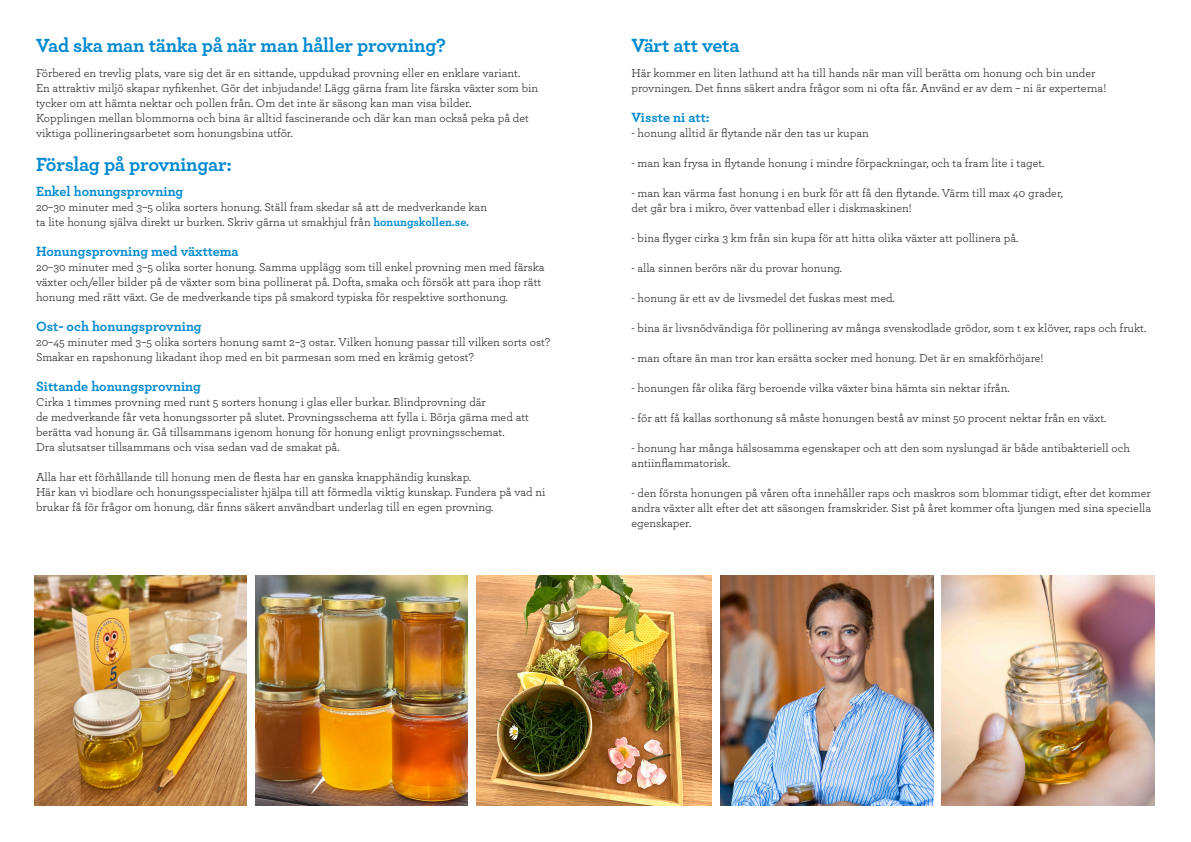
<style>
.page{position:relative;width:1191px;height:842px;background:#fff}
.page>*{position:absolute;margin:0;border:0;box-sizing:border-box;transform-origin:0 0}
.t1{font:700 20px "Archer";letter-spacing:-.015em;color:#008ad0}
.t2{font:700 14px "Archer";color:#008ad0}
.t3{font:12px/15px "Archer";color:#231f20}
.s1{font-weight:700;color:#008ad0}
</style>
<div class="page">
<img style="left:34px;top:575px;width:213px;height:231px">
<img style="left:255px;top:575px;width:213px;height:231px">
<img style="left:476px;top:575px;width:235px;height:231px">
<img style="left:720px;top:575px;width:213px;height:231px">
<img style="left:941px;top:575px;width:213px;height:231px">
<p class="t1" style="left:36px;top:30px;width:411px">Vad ska man tänka på när man håller provning?</p>
<p class="t3" style="left:36px;top:65px;width:504px">Förbered en trevlig plats, vare sig det är en sittande, uppdukad provning eller en enklare variant.<br>En attraktiv miljö skapar nyfikenhet. Gör det inbjudande! Lägg gärna fram lite färska växter som bin tycker om att hämta nektar och pollen från. Om det inte är säsong kan man visa bilder.<br>Kopplingen mellan blommorna och bina är alltid fascinerande och där kan man också peka på det viktiga pollineringsarbetet som honungsbina utför.</p>
<p class="t1" style="left:36px;top:149px;width:198px">Förslag på provningar:</p>
<p class="t2" style="left:36px;top:180px;width:149px">Enkel honungsprovning</p>
<p class="t3" style="left:36px;top:199px;width:452px">20–30 minuter med 3–5 olika sorters honung. Ställ fram skedar så att de medverkande kan ta lite honung själva direkt ur burken. Skriv gärna ut smakhjul från <span class="s1">honungskollen.se.</span></p>
<p class="t2" style="left:36px;top:240px;width:204px">Honungsprovning med växttema</p>
<p class="t3" style="left:36px;top:259px;width:510px">20–30 minuter med 3–5 olika sorter honung. Samma upplägg som till enkel provning men med färska växter och/eller bilder på de växter som bina pollinerat på. Dofta, smaka och försök att para ihop rätt honung med rätt växt. Ge de medverkande tips på smakord typiska för respektive sorthonung.</p>
<p class="t2" style="left:36px;top:315px;width:167px">Ost- och honungsprovning</p>
<p class="t3" style="left:36px;top:334px;width:515px">20–45 minuter med 3–5 olika sorters honung samt 2–3 ostar. Vilken honung passar till vilken sorts ost?<br>Smakar en rapshonung likadant ihop med en bit parmesan som med en krämig getost?</p>
<p class="t2" style="left:36px;top:375px;width:166px">Sittande honungsprovning</p>
<p class="t3" style="left:36px;top:394px;width:494px">Cirka 1 timmes provning med runt 5 sorters honung i glas eller burkar. Blindprovning där<br>de medverkande får veta honungssorter på slutet. Provningsschema att fylla i. Börja gärna med att berätta vad honung är. Gå tillsammans igenom honung för honung enligt provningsschemat.<br>Dra slutsatser tillsammans och visa sedan vad de smakat på.</p>
<p class="t3" style="left:36px;top:469px;width:511px">Alla har ett förhållande till honung men de flesta har en ganska knapphändig kunskap.<br>Här kan vi biodlare och honungsspecialister hjälpa till att förmedla viktig kunskap. Fundera på vad ni brukar få för frågor om honung, där finns säkert användbart underlag till en egen provning.</p>
<p class="t1" style="left:631px;top:30px;width:109px">Värt att veta</p>
<p class="t3" style="left:631px;top:65px;width:476px">Här kommer en liten lathund att ha till hands när man vill berätta om honung och bin under provningen. Det finns säkert andra frågor som ni ofta får. Använd er av dem – ni är experterna!</p>
<p class="t2" style="left:631px;top:106px;width:80px">Visste ni att:</p>
<p class="t3" style="left:631px;top:125px;width:239px">- honung alltid är flytande när den tas ur kupan</p>
<p class="t3" style="left:631px;top:155px;width:414px">- man kan frysa in flytande honung i mindre förpackningar, och ta fram lite i taget.</p>
<p class="t3" style="left:631px;top:185px;width:433px">- man kan värma fast honung i en burk för att få den flytande. Värm till max 40 grader, det går bra i mikro, över vattenbad eller i diskmaskinen!</p>
<p class="t3" style="left:631px;top:230px;width:388px">- bina flyger cirka 3 km från sin kupa för att hitta olika växter att pollinera på.</p>
<p class="t3" style="left:631px;top:260px;width:212px">- alla sinnen berörs när du provar honung.</p>
<p class="t3" style="left:631px;top:290px;width:265px">- honung är ett av de livsmedel det fuskas mest med.</p>
<p class="t3" style="left:631px;top:320px;width:516px">- bina är livsnödvändiga för pollinering av många svenskodlade grödor, som t ex klöver, raps och frukt.</p>
<p class="t3" style="left:631px;top:350px;width:413px">- man oftare än man tror kan ersätta socker med honung. Det är en smakförhöjare!</p>
<p class="t3" style="left:631px;top:380px;width:380px">- honungen får olika färg beroende vilka växter bina hämta sin nektar ifrån.</p>
<p class="t3" style="left:631px;top:410px;width:476px">- för att få kallas sorthonung så måste honungen bestå av minst 50 procent nektar från en växt.</p>
<p class="t3" style="left:631px;top:440px;width:500px">- honung har många hälsosamma egenskaper och att den som nyslungad är både antibakteriell och antiinflammatorisk.</p>
<p class="t3" style="left:631px;top:485px;width:521px;text-align:justify">- den första honungen på våren ofta innehåller raps och maskros som blommar tidigt, efter det kommer andra växter allt efter det att säsongen framskrider. Sist på året kommer ofta ljungen med sina speciella egenskaper.</p>
</div>
